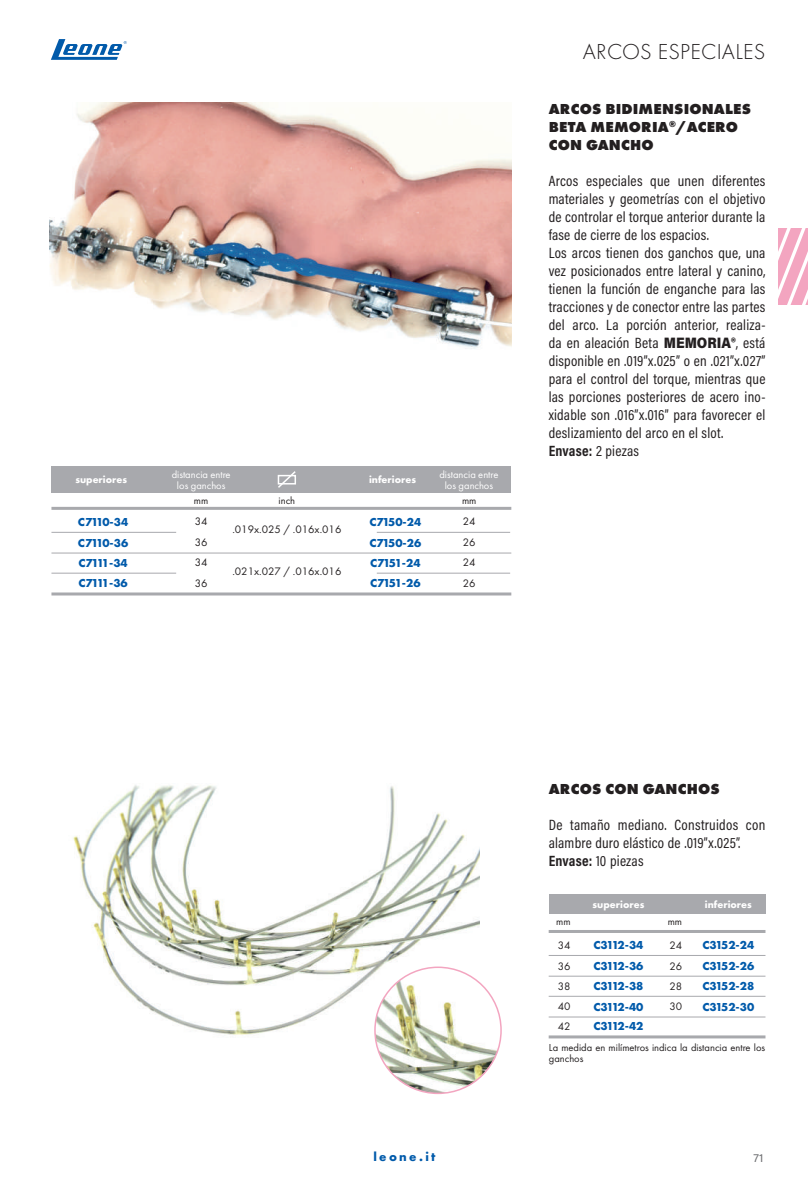
<style>
.page{position:relative;width:808px;height:1191px;background:#fff}
.page>*{position:absolute;margin:0;border:0;box-sizing:border-box;transform-origin:0 0}
.t1{font:300 22.5px "Futura PT";letter-spacing:.01em;color:#231f20}
.t2{font:15px/18px "Acumin Pro Cond";letter-spacing:.015em;color:#231f20}
.t3{font:800 15px/18px "Futura PT";letter-spacing:.01em;color:#231f20}
.t4{font:700 13.05px "Futura PT";letter-spacing:.18em;color:#015aaa}
.t5{font:700 12px/19.8px "Futura PT";letter-spacing:-.1em;color:#015aaa}
.t6{font:11.7px "Acumin Pro";color:#6c6d70}
.t7{font:11.25px "Futura PT";color:#231f20}
.t8{font:10.5px/10.6px "Futura PT";color:#231f20}
.t9{font:10.5px/10.5px "Futura PT";color:#fff;text-align:center}
.t10{font:700 10.5px "Futura PT";color:#fff}
.s1{font-family:"Acumin Pro";font-weight:900}
.s2{font-weight:700}
</style>
<div class="page">
<svg style="left:778px;top:229px;width:30px;height:75px"></svg>
<svg style="left:51px;top:39px;width:76px;height:21px"></svg>
<div style="left:51px;top:466px;width:460px;height:27px;background:#a8a9ad"></div>
<hr style="left:51px;top:532px;width:125px;height:1px;background:#a8a9ad">
<hr style="left:377px;top:532px;width:133px;height:1px;background:#a8a9ad">
<hr style="left:51px;top:573px;width:125px;height:1px;background:#a8a9ad">
<hr style="left:377px;top:573px;width:133px;height:1px;background:#a8a9ad">
<hr style="left:51px;top:552px;width:460px;height:1px;background:#a8a9ad">
<hr style="left:51px;top:592px;width:460px;height:3px;background:#a8a9ad">
<hr style="left:51px;top:507px;width:460px;height:3px;background:#a8a9ad">
<svg style="left:277px;top:471px;width:19px;height:17px"></svg>
<div style="left:278px;top:475px;width:18px;height:9px;border:2px solid #fff"></div>
<img style="left:49px;top:102px;width:462px;height:247px">
<div style="left:549px;top:894px;width:216px;height:19px;background:#a8a9ad"></div>
<hr style="left:549px;top:955px;width:216px;height:1px;background:#a8a9ad">
<hr style="left:549px;top:996px;width:216px;height:1px;background:#a8a9ad">
<hr style="left:549px;top:975px;width:216px;height:1px;background:#a8a9ad">
<hr style="left:549px;top:1016px;width:216px;height:1px;background:#a8a9ad">
<hr style="left:549px;top:1035px;width:216px;height:3px;background:#a8a9ad">
<hr style="left:549px;top:930px;width:216px;height:3px;background:#a8a9ad">
<img style="left:73px;top:785px;width:406px;height:265px">
<img style="left:375px;top:967px;width:126px;height:126px;border-radius:63px">
<p class="t10" style="left:75px;top:472px;width:53px">superiores</p>
<p class="t5" style="left:78px;top:511px;width:52px">C7110-34</p>
<p class="t5" style="left:78px;top:552px;width:51px">C7111-34</p>
<p class="t5" style="left:78px;top:532px;width:52px">C7110-36</p>
<p class="t5" style="left:78px;top:573px;width:51px">C7111-36</p>
<p class="t9" style="left:172px;top:469px;width:60px">distancia entre los ganchos</p>
<p class="t8" style="left:194px;top:495px;width:16px">mm</p>
<p class="t8" style="left:279px;top:495px;width:18px">inch</p>
<p class="t7" style="left:195px;top:515px;width:14px">34</p>
<p class="t7" style="left:195px;top:556px;width:14px">34</p>
<p class="t7" style="left:195px;top:535px;width:14px">36</p>
<p class="t7" style="left:195px;top:576px;width:14px">36</p>
<p class="t7" style="left:232px;top:523px;width:111px">.019x.025 / .016x.016</p>
<p class="t7" style="left:232px;top:565px;width:111px">.021x.027 / .016x.016</p>
<p class="t10" style="left:369px;top:472px;width:48px">inferiores</p>
<p class="t5" style="left:369px;top:511px;width:53px">C7150-24</p>
<p class="t5" style="left:370px;top:552px;width:52px">C7151-24</p>
<p class="t5" style="left:369px;top:532px;width:53px">C7150-26</p>
<p class="t5" style="left:370px;top:573px;width:52px">C7151-26</p>
<p class="t9" style="left:439px;top:469px;width:60px">distancia entre los ganchos</p>
<p class="t8" style="left:462px;top:495px;width:16px">mm</p>
<p class="t7" style="left:463px;top:515px;width:14px">24</p>
<p class="t7" style="left:463px;top:556px;width:14px">24</p>
<p class="t7" style="left:463px;top:535px;width:14px">26</p>
<p class="t7" style="left:463px;top:576px;width:14px">26</p>
<h1 class="t1" style="left:583px;top:39px;width:184px">ARCOS ESPECIALES</h1>
<p class="t3" style="left:549px;top:99px;width:204px">ARCOS BIDIMENSIONALES<br>BETA MEMORIA<sup>®</sup>/ACERO<br>CON GANCHO</p>
<p class="t2" style="left:549px;top:171px;width:218px">Arcos especiales que unen diferentes materiales y geometrías con el objetivo de controlar el torque anterior durante la fase de cierre de los espacios.<br>Los arcos tienen dos ganchos que, una vez posicionados entre lateral y canino, tienen la función de enganche para las tracciones y de conector entre las partes del arco. La porción anterior, realiza&shy;da en aleación Beta <span class="s1">MEMORIA®</span>, está disponible en .019”x.025” o en .021”x.027” para el control del torque, mientras que las porciones posteriores de acero ino&shy;xidable son .016”x.016” para favorecer el deslizamiento del arco en el slot.<br><span class="s2">Envase:</span> 2 piezas</p>
<p class="t3" style="left:549px;top:779px;width:173px">ARCOS CON GANCHOS</p>
<p class="t2" style="left:549px;top:815px;width:218px">De tamaño mediano. Construidos con alambre duro elástico de .019”x.025”.<br><span class="s2">Envase:</span> 10 piezas</p>
<p class="t10" style="left:705px;top:897px;width:48px">inferiores</p>
<p class="t5" style="left:702px;top:934px;width:53px">C3152-24</p>
<p class="t5" style="left:702px;top:975px;width:53px">C3152-28</p>
<p class="t10" style="left:593px;top:897px;width:53px">superiores</p>
<p class="t5" style="left:593px;top:934px;width:51px">C3112-34</p>
<p class="t5" style="left:593px;top:975px;width:51px">C3112-38</p>
<p class="t8" style="left:556px;top:916px;width:16px">mm</p>
<p class="t8" style="left:668px;top:916px;width:16px">mm</p>
<p class="t7" style="left:558px;top:938px;width:14px">34</p>
<p class="t7" style="left:669px;top:938px;width:14px">24</p>
<p class="t7" style="left:558px;top:979px;width:14px">38</p>
<p class="t7" style="left:669px;top:979px;width:14px">28</p>
<p class="t5" style="left:593px;top:955px;width:51px">C3112-36</p>
<p class="t5" style="left:593px;top:996px;width:51px">C3112-40<br>C3112-42</p>
<p class="t8" style="left:549px;top:1042px;width:218px">La medida en milímetros indica la distancia entre los ganchos</p>
<p class="t5" style="left:702px;top:955px;width:53px">C3152-26</p>
<p class="t5" style="left:702px;top:996px;width:53px">C3152-30</p>
<p class="t7" style="left:558px;top:959px;width:14px">36</p>
<p class="t7" style="left:669px;top:959px;width:14px">26</p>
<p class="t7" style="left:558px;top:1000px;width:14px">40</p>
<p class="t7" style="left:669px;top:1000px;width:14px">30</p>
<p class="t7" style="left:558px;top:1019px;width:14px">42</p>
<p class="t4" style="left:373px;top:1148px;width:64px">leone.it</p>
<p class="t6" style="left:753px;top:1149px;width:11px">71</p>
</div>
